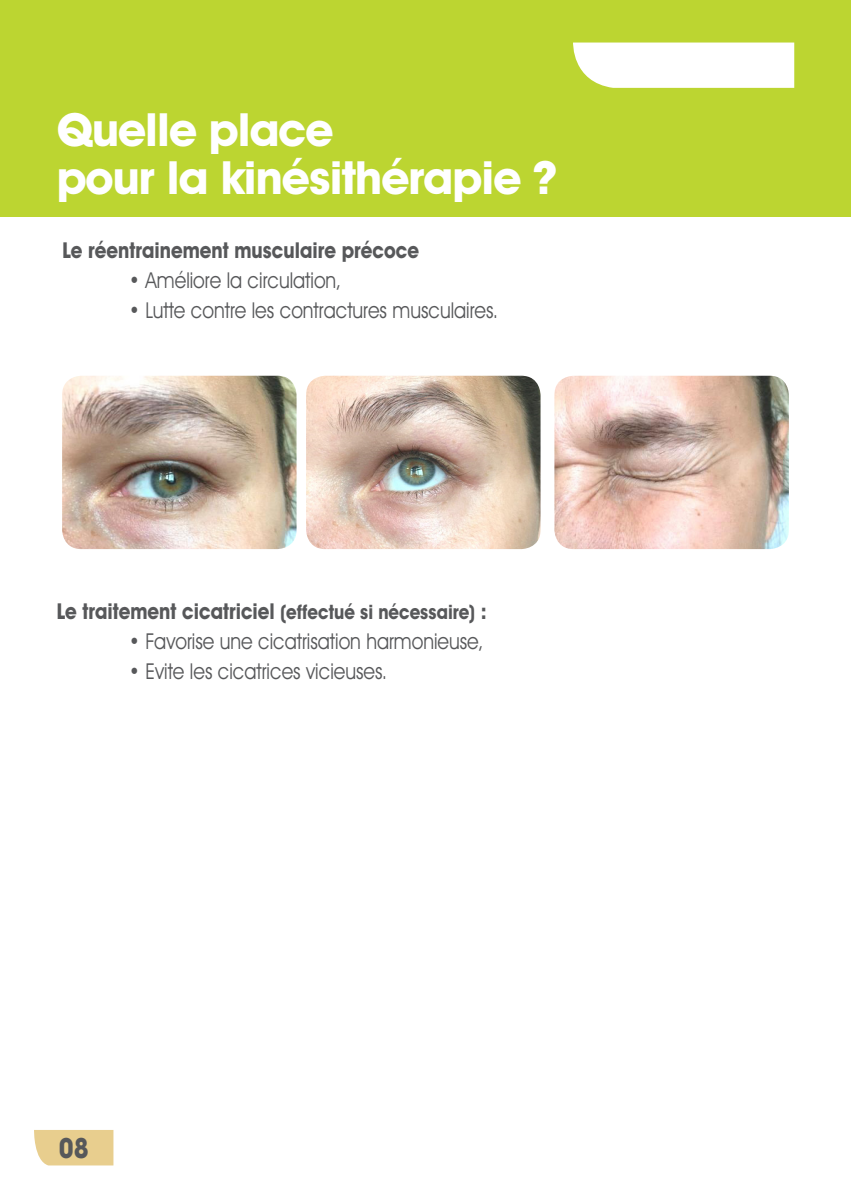
<style>
.page{position:relative;width:851px;height:1191px;background:#fff}
.page>*{position:absolute;margin:0;border:0;box-sizing:border-box;transform-origin:0 0}
.t1{font:700 46px/48px "Avant Garde IT Cby BT";letter-spacing:-.02em;color:#fff}
.t2{font:700 28px "Avant Garde IT Cby BT";color:#57585a;scale:.9 1}
.t3{font:22px "Avant Garde IT Cby BT";color:#57585a;scale:.87 1}
.t4{font:700 22px "Avant Garde IT Cby BT";color:#57585a;scale:.87 1}
.s1{font-size:20px}
</style>
<div class="page">
<div style="left:0;top:0;width:850px;height:217px;background:#bcd531"></div>
<div style="left:34px;top:1130px;width:79px;height:35px;background:#e8ce8e"></div>
<img style="left:62px;top:376px;width:234px;height:173px">
<img style="left:306px;top:376px;width:234px;height:173px">
<img style="left:554px;top:376px;width:234px;height:173px">
<div style="left:573px;top:43px;width:221px;height:45px;background:#fff"></div>
<h1 class="t1" style="left:57px;top:105px;width:502px">Quelle place<br>pour la kinésithérapie ?</h1>
<p class="t4" style="left:62px;top:237px;width:411px">Le réentrainement musculaire précoce</p>
<p class="t3" style="left:129px;top:267px;width:246px">• Améliore la circulation,</p>
<p class="t3" style="left:129px;top:297px;width:426px">• Lutte contre les contractures musculaires.</p>
<p class="t4" style="left:57px;top:598px;width:495px">Le traitement cicatriciel <span class="s1">(effectué si nécessaire)</span> :</p>
<p class="t3" style="left:129px;top:628px;width:409px">• Favorise une cicatrisation harmonieuse,</p>
<p class="t3" style="left:129px;top:658px;width:298px">• Evite les cicatrices vicieuses.</p>
<p class="t2" style="left:59px;top:1130px;width:35px">08</p>
</div>
